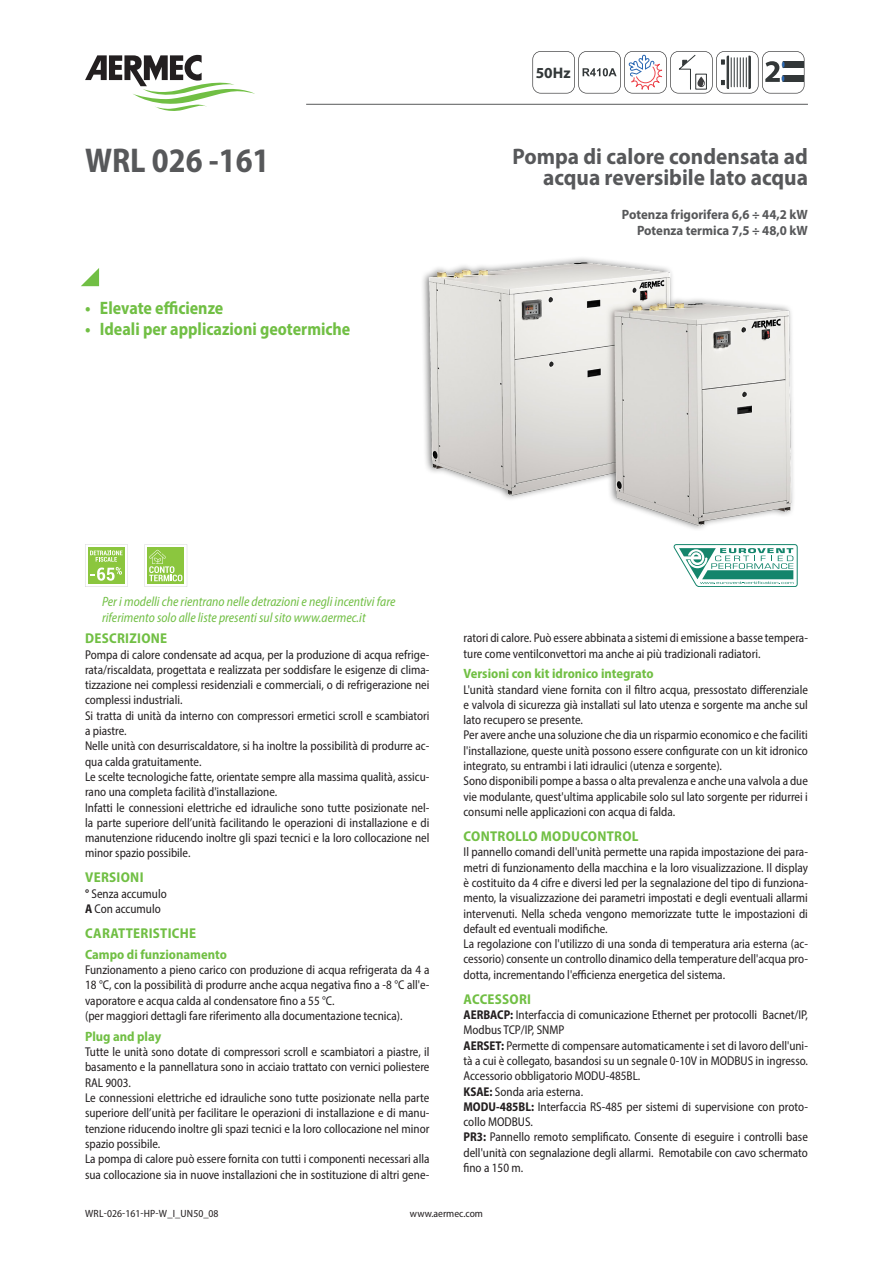
<style>
.page{position:relative;width:893px;height:1263px;background:#fff}
.page>*{position:absolute;margin:0;border:0;box-sizing:border-box;transform-origin:0 0}
.grandezza_it{font:700 semi-condensed 34.5px "Myriad Pro";color:#57585a;scale:.95 1}
.descrizione_it{font:700 22.5px/21px "Myriad Pro";color:#57585a;text-align:right;scale:.95 1}
.t1{font:700 semi-condensed 18px "Myriad Pro";color:#71bf44;scale:.95 1}
.t2{font:700 15.3px "Myriad Pro";color:#323738}
.t3{font:700 semi-condensed 14.25px "Myriad Pro";letter-spacing:.02em;color:#71bf44}
.t4{font:italic semi-condensed 13.5px/16.5px "Myriad Pro";color:#71bf44;scale:.95 1}
.t5{font:700 semi-condensed 13.5px "Myriad Pro";color:#71bf44}
.dettaglio_it{font:700 13.5px "Myriad Pro";color:#57585a;scale:.95 1}
.normale_it{font:semi-condensed 12.75px/15.3px "Myriad Pro";color:#231f20;text-align:justify;scale:.95 1}
.normaleInline_it{font:semi-condensed 12.75px/15.3px "Myriad Pro";color:#231f20;scale:.95 1}
.t6{font:semi-condensed 10.5px "Myriad Pro";color:#231f20}
.s1{font-weight:700}
</style>
<div class="page">
<svg style="left:81px;top:268px;width:18px;height:18px"></svg>
<img style="left:423px;top:258px;width:370px;height:271px">
<svg style="left:85px;top:544px;width:43px;height:43px"></svg>
<svg style="left:145px;top:544px;width:42px;height:43px"></svg>
<svg style="left:85px;top:55px;width:170px;height:56px"></svg>
<hr style="left:306px;top:104px;width:502px;height:1px;background:#57585a">
<svg style="left:532px;top:51px;width:272px;height:43px"></svg>
<svg style="left:674px;top:544px;width:123px;height:43px"></svg>
<p class="grandezza_it" style="left:85px;top:138px;width:196px">WRL 026 -161</p>
<p class="t1" style="left:85px;top:296px;width:147px">• Elevate efficienze</p>
<p class="t1" style="left:85px;top:317px;width:281px">• Ideali per applicazioni geotermiche</p>
<p class="t2" style="left:536px;top:63px;width:36px">50Hz</p>
<p class="descrizione_it" style="left:512px;top:145px;width:312px">Pompa di calore condensata ad acqua reversibile lato acqua</p>
<p class="dettaglio_it" style="left:622px;top:205px;width:197px">Potenza frigorifera 6,6 ÷ 44,2 kW</p>
<p class="dettaglio_it" style="left:637px;top:222px;width:181px">Potenza termica 7,5 ÷ 48,0 kW</p>
<p class="t4" style="left:102px;top:593px;width:310px">Per i modelli che rientrano nelle detrazioni e negli incentivi fare riferimento solo alle liste presenti sul sito www.aermec.it</p>
<p class="t3" style="left:85px;top:629px;width:84px">DESCRIZIONE</p>
<p class="normale_it" style="left:85px;top:646px;width:364px">Pompa di calore condensate ad acqua, per la produzione di acqua refrige&shy;rata/riscaldata, progettata e realizzata per soddisfare le esigenze di clima&shy;tizzazione nei complessi residenziali e commerciali, o di refrigerazione nei complessi industriali.</p>
<p class="normale_it" style="left:85px;top:708px;width:364px">Si tratta di unità da interno con compressori ermetici scroll e scambiatori a piastre.</p>
<p class="normale_it" style="left:85px;top:738px;width:364px">Nelle unità con desurriscaldatore, si ha inoltre la possibilità di produrre ac&shy;qua calda gratuitamente.</p>
<p class="normale_it" style="left:85px;top:769px;width:364px">Le scelte tecnologiche fatte, orientate sempre alla massima qualità, assicu&shy;rano una completa facilità d'installazione.</p>
<p class="normale_it" style="left:85px;top:799px;width:364px">Infatti le connessioni elettriche ed idrauliche sono tutte posizionate nel&shy;la parte superiore dell’unità facilitando le operazioni di installazione e di manutenzione riducendo inoltre gli spazi tecnici e la loro collocazione nel minor spazio possibile.</p>
<p class="t3" style="left:85px;top:868px;width:60px">VERSIONI</p>
<p class="normale_it" style="left:85px;top:886px;width:88px"><span class="s1">°</span> Senza accumulo</p>
<p class="normale_it" style="left:85px;top:901px;width:81px"><span class="s1">A</span> Con accumulo</p>
<p class="t3" style="left:85px;top:924px;width:112px">CARATTERISTICHE</p>
<p class="t5" style="left:85px;top:945px;width:143px">Campo di funzionamento</p>
<p class="normale_it" style="left:85px;top:962px;width:364px">Funzionamento a pieno carico con produzione di acqua refrigerata da 4 a 18 °C, con la possibilità di produrre anche acqua negativa fino a -8 °C all'e&shy;vaporatore e acqua calda al condensatore fino a 55 °C.</p>
<p class="normale_it" style="left:85px;top:1008px;width:336px">(per maggiori dettagli fare riferimento alla documentazione tecnica).</p>
<p class="t5" style="left:85px;top:1027px;width:78px">Plug and play</p>
<p class="normale_it" style="left:85px;top:1044px;width:364px">Tutte le unità sono dotate di compressori scroll e scambiatori a piastre, il basamento e la pannellatura sono in acciaio trattato con vernici poliestere RAL 9003.</p>
<p class="normale_it" style="left:85px;top:1090px;width:364px">Le connessioni elettriche ed idrauliche sono tutte posizionate nella parte superiore dell’unità per facilitare le operazioni di installazione e di manu&shy;tenzione riducendo inoltre gli spazi tecnici e la loro collocazione nel minor spazio possibile.</p>
<p class="normale_it" style="left:85px;top:1151px;width:364px">La pompa di calore può essere fornita con tutti i componenti necessari alla sua collocazione sia in nuove installazioni che in sostituzione di altri gene-</p>
<p class="normale_it" style="left:463px;top:630px;width:364px">ratori di calore. Può essere abbinata a sistemi di emissione a basse tempera&shy;ture come ventilconvettori ma anche ai più tradizionali radiatori.</p>
<p class="t5" style="left:463px;top:665px;width:192px">Versioni con kit idronico integrato</p>
<p class="normale_it" style="left:463px;top:681px;width:364px">L'unità standard viene fornita con il filtro acqua, pressostato differenziale e valvola di sicurezza già installati sul lato utenza e sorgente ma anche sul lato recupero se presente.</p>
<p class="normale_it" style="left:463px;top:727px;width:364px">Per avere anche una soluzione che dia un risparmio economico e che faciliti l'installazione, queste unità possono essere configurate con un kit idronico integrato, su entrambi i lati idraulici (utenza e sorgente).</p>
<p class="normale_it" style="left:463px;top:773px;width:364px">Sono disponibili pompe a bassa o alta prevalenza e anche una valvola a due vie modulante, quest'ultima applicabile solo sul lato sorgente per ridurrei i consumi nelle applicazioni con acqua di falda.</p>
<p class="t3" style="left:464px;top:827px;width:176px">CONTROLLO MODUCONTROL</p>
<p class="normale_it" style="left:463px;top:844px;width:364px">Il pannello comandi dell'unità permette una rapida impostazione dei para&shy;metri di funzionamento della macchina e la loro visualizzazione. Il display è costituito da 4 cifre e diversi led per la segnalazione del tipo di funziona&shy;mento, la visualizzazione dei parametri impostati e degli eventuali allarmi intervenuti. Nella scheda vengono memorizzate tutte le impostazioni di default ed eventuali modifiche.</p>
<p class="normale_it" style="left:463px;top:936px;width:364px">La regolazione con l'utilizzo di una sonda di temperatura aria esterna (ac&shy;cessorio) consente un controllo dinamico della temperature dell'acqua pro&shy;dotta, incrementando l'efficienza energetica del sistema.</p>
<p class="t3" style="left:464px;top:990px;width:69px">ACCESSORI</p>
<p class="normaleInline_it" style="left:463px;top:1007px;width:364px"><span class="s1">AERBACP:</span> Interfaccia di comunicazione Ethernet per protocolli Bacnet/IP,<br>Modbus TCP/IP, SNMP</p>
<p class="normaleInline_it" style="left:463px;top:1037px;width:364px;text-align:justify"><span class="s1">AERSET:</span> Permette di compensare automaticamente i set di lavoro dell'uni&shy;tà a cui è collegato, basandosi su un segnale 0-10V in MODBUS in ingresso.<br>Accessorio obbligatorio MODU-485BL.</p>
<p class="normaleInline_it" style="left:463px;top:1083px;width:127px"><span class="s1">KSAE:</span> Sonda aria esterna.</p>
<p class="normaleInline_it" style="left:463px;top:1099px;width:364px"><span class="s1">MODU-485BL:</span> Interfaccia RS-485 per sistemi di supervisione con proto&shy;collo MODBUS.</p>
<p class="normaleInline_it" style="left:463px;top:1129px;width:364px;text-align:justify"><span class="s1">PR3:</span> Pannello remoto semplificato. Consente di eseguire i controlli base dell'unità con segnalazione degli allarmi. Remotabile con cavo schermato fino a 150 m.</p>
<p class="t6" style="left:85px;top:1207px;width:135px">WRL-026-161-HP-W_I_UN50_08</p>
<p class="t6" style="left:410px;top:1207px;width:75px">www.aermec.com</p>
</div>
